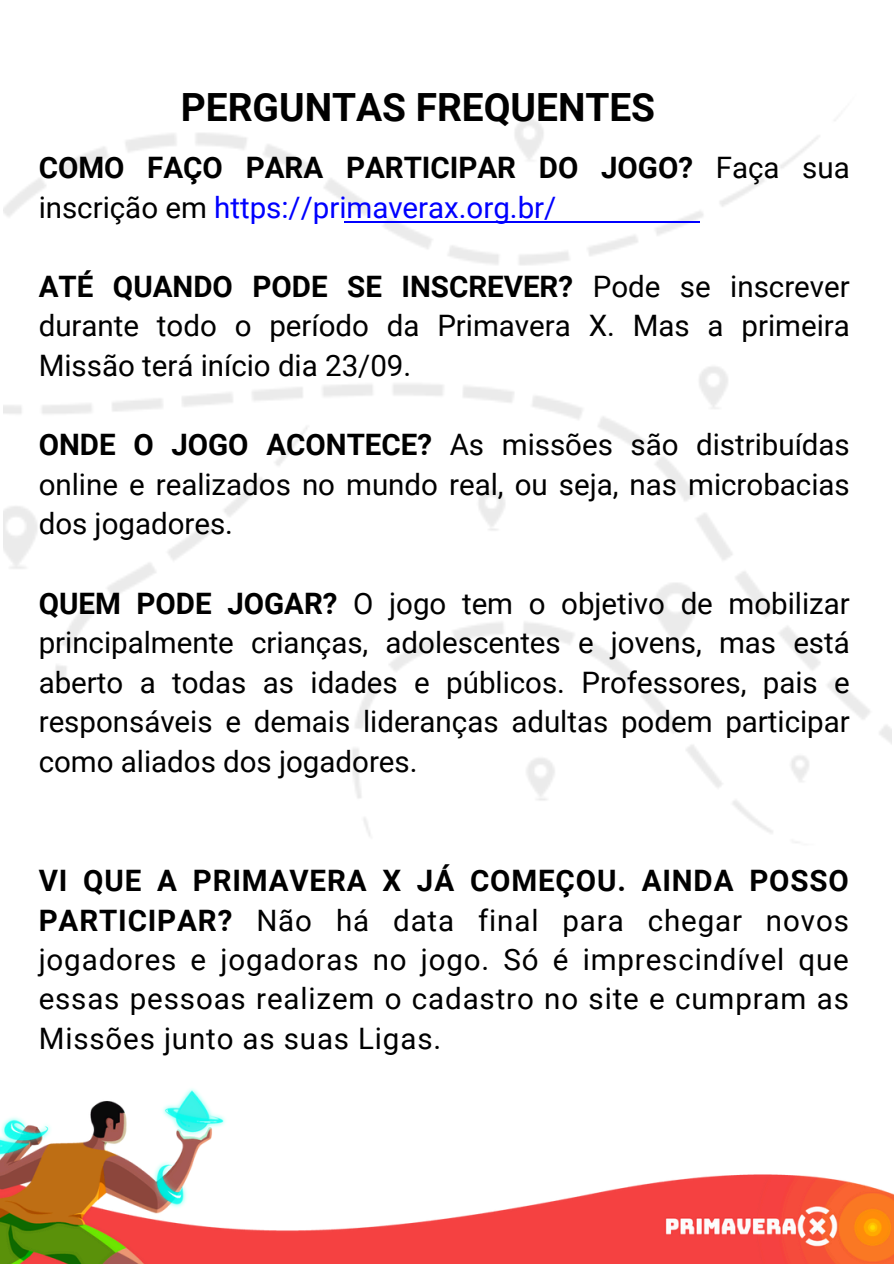
<style>
.page{position:relative;width:894px;height:1264px;background:#fff}
.page>*{position:absolute;margin:0;border:0;box-sizing:border-box;transform-origin:0 0}
.t1{font:700 38.85px "Roboto";color:#000}
.t2{font:29.55px/39.3px "Roboto";color:#000;text-align:justify}
.t3{font:700 29.55px/39.3px "Roboto";color:#000}
.s1{font-weight:400}
.s2{font-weight:400;color:#00f}
.s3{font-weight:700}
</style>
<div class="page">
<img style="left:3px;top:119px;width:888px;height:724px">
<img style="left:0;top:1088px;width:893px;height:175px">
<hr style="left:344px;top:221px;width:355px;height:2px;background:#00f">
<p class="t1" style="left:181px;top:84px;width:475px">PERGUNTAS FREQUENTES</p>
<p class="t3" style="left:39px;top:148px;width:812px">COMO FAÇO PARA PARTICIPAR DO JOGO? <span class="s1">Faça sua inscrição em</span> <span class="s2">https://primaverax.org.br/</span></p>
<p class="t2" style="left:39px;top:267px;width:812px"><span class="s3">ATÉ QUANDO PODE SE INSCREVER?</span> Pode se inscrever durante todo o período da Primavera X. Mas a primeira Missão terá início dia 23/09.</p>
<p class="t2" style="left:39px;top:426px;width:812px"><span class="s3">ONDE O JOGO ACONTECE?</span> As missões são distribuídas online e realizados no mundo real, ou seja, nas microbacias dos jogadores.</p>
<p class="t2" style="left:39px;top:584px;width:812px"><span class="s3">QUEM PODE JOGAR?</span> O jogo tem o objetivo de mobilizar principalmente crianças, adolescentes e jovens, mas está aberto a todas as idades e públicos. Professores, pais e responsáveis e demais lideranças adultas podem participar como aliados dos jogadores.</p>
<p class="t2" style="left:39px;top:861px;width:811px"><span class="s3">VI QUE A PRIMAVERA X JÁ COMEÇOU. AINDA POSSO PARTICIPAR?</span> Não há data final para chegar novos jogadores e jogadoras no jogo. Só é imprescindível que essas pessoas realizem o cadastro no site e cumpram as Missões junto as suas Ligas.</p>
</div>
